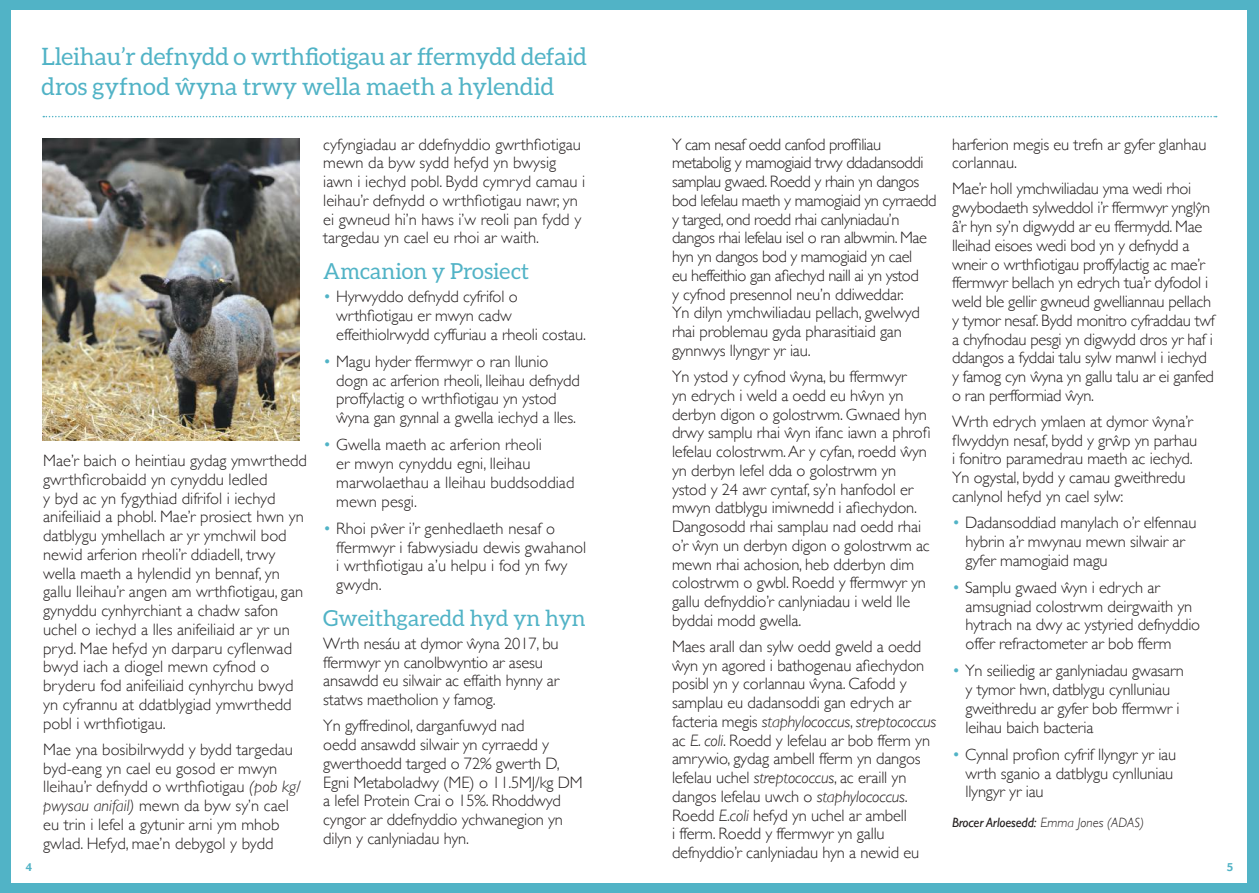
<style>
.page{position:relative;width:1259px;height:893px;background:#fff}
.page>*{position:absolute;margin:0;border:0;box-sizing:border-box;transform-origin:0 0}
.t1{font:24px/30px "Aleo";letter-spacing:-.01em;color:#51b3c6}
.t2{font:22.2px "Aleo";color:#51b3c6}
.t3{font:300 16.5px/18.8px "Gill Sans";letter-spacing:-.01em;color:#241f1f}
.t4{font:300 16.5px/18.8px "Gill Sans";letter-spacing:-.03em;color:#241f1f}
.t5{font:italic 13.5px "Gill Sans";letter-spacing:-.01em;color:#241f1f}
.t6{font:700 12px "Foco";color:#51b3c6}
.s1{color:#51b3c6}
.s2{font-style:italic}
.s3{font-weight:300}
</style>
<div class="page">
<div style="left:0;top:0;width:638px;height:10px;background:#51b3c6"></div>
<div style="left:0;top:883px;width:627px;height:10px;background:#51b3c6"></div>
<div style="left:0;top:0;width:10px;height:886px;background:#51b3c6"></div>
<div style="left:615px;top:0;width:640px;height:10px;background:#51b3c6"></div>
<div style="left:615px;top:883px;width:641px;height:10px;background:#51b3c6"></div>
<div style="left:1248px;top:0;width:11px;height:893px;background:#51b3c6"></div>
<svg style="left:43px;top:116px;width:1173px;height:1px"></svg>
<img style="left:43px;top:138px;width:256px;height:303px">
<h1 class="t1" style="left:41px;top:43px;width:547px">Lleihau’r defnydd o wrthfiotigau ar ffermydd defaid dros gyfnod ŵyna trwy wella maeth a hylendid</h1>
<p class="t3" style="left:323px;top:134px;width:263px">cyfyngiadau ar ddefnyddio gwrthfiotigau mewn da byw sydd hefyd yn bwysig iawn i iechyd pobl. Bydd cymryd camau i leihau’r defnydd o wrthfiotigau nawr, yn ei gwneud hi’n haws i’w reoli pan fydd y targedau yn cael eu rhoi ar waith.</p>
<h2 class="t2" style="left:323px;top:258px;width:207px">Amcanion y Prosiect</h2>
<p class="t3" style="left:336px;top:287px;width:251px;text-indent:-13px"><span class="s1">•</span> Hyrwyddo defnydd cyfrifol o wrthfiotigau er mwyn cadw effeithiolrwydd cyffuriau a rheoli costau.</p>
<p class="t3" style="left:336px;top:351px;width:245px;text-indent:-13px"><span class="s1">•</span> Magu hyder ffermwyr o ran llunio dogn ac arferion rheoli, lleihau defnydd proffylactig o wrthfiotigau yn ystod ŵyna gan gynnal a gwella iechyd a lles.</p>
<p class="t3" style="left:336px;top:435px;width:240px;text-indent:-13px"><span class="s1">•</span> Gwella maeth ac arferion rheoli<br>er mwyn cynyddu egni, lleihau marwolaethau a lleihau buddsoddiad mewn pesgi.</p>
<p class="t3" style="left:336px;top:518px;width:251px;text-indent:-13px"><span class="s1">•</span> Rhoi pŵer i’r genhedlaeth nesaf o ffermwyr i fabwysiadu dewis gwahanol i wrthfiotigau a’u helpu i fod yn fwy gwydn.</p>
<h2 class="t2" style="left:323px;top:605px;width:264px">Gweithgaredd hyd yn hyn</h2>
<p class="t3" style="left:323px;top:633px;width:237px">Wrth nesáu at dymor ŵyna 2017, bu ffermwyr yn canolbwyntio ar asesu ansawdd eu silwair ac effaith hynny ar statws maetholion y famog.</p>
<p class="t3" style="left:323px;top:716px;width:261px">Yn gyffredinol, darganfuwyd nad<br>oedd ansawdd silwair yn cyrraedd y gwerthoedd targed o 72% gwerth D, Egni Metaboladwy (ME) o 11.5MJ/kg DM a lefel Protein Crai o 15%. Rhoddwyd cyngor ar ddefnyddio ychwanegion yn dilyn y canlyniadau hyn.</p>
<p class="t4" style="left:672px;top:134px;width:266px">Y cam nesaf oedd canfod proffiliau metabolig y mamogiaid trwy ddadansoddi samplau gwaed. Roedd y rhain yn dangos bod lefelau maeth y mamogiaid yn cyrraedd y targed, ond roedd rhai canlyniadau’n dangos rhai lefelau isel o ran albwmin. Mae hyn yn dangos bod y mamogiaid yn cael<br>eu heffeithio gan afiechyd naill ai yn ystod<br>y cyfnod presennol neu’n ddiweddar.<br>Yn dilyn ymchwiliadau pellach, gwelwyd rhai problemau gyda pharasitiaid gan gynnwys llyngyr yr iau.</p>
<p class="t3" style="left:672px;top:366px;width:260px">Yn ystod y cyfnod ŵyna, bu ffermwyr<br>yn edrych i weld a oedd eu hŵyn yn derbyn digon o golostrwm. Gwnaed hyn drwy samplu rhai ŵyn ifanc iawn a phrofi lefelau colostrwm. Ar y cyfan, roedd ŵyn yn derbyn lefel dda o golostrwm yn ystod y 24 awr cyntaf, sy’n hanfodol er mwyn datblygu imiwnedd i afiechydon.<br>Dangosodd rhai samplau nad oedd rhai o’r ŵyn un derbyn digon o golostrwm ac mewn rhai achosion, heb dderbyn dim colostrwm o gwbl. Roedd y ffermwyr yn gallu defnyddio’r canlyniadau i weld lle byddai modd gwella.</p>
<p class="t3" style="left:672px;top:636px;width:266px">Maes arall dan sylw oedd gweld a oedd ŵyn yn agored i bathogenau afiechydon posibl yn y corlannau ŵyna. Cafodd y samplau eu dadansoddi gan edrych ar facteria megis <span class="s2">staphylococcus</span>, <span class="s2">streptococcus </span>ac <span class="s2">E. coli</span>. Roedd y lefelau ar bob fferm yn amrywio, gydag ambell fferm yn dangos lefelau uchel <span class="s2">streptococcus</span>, ac eraill yn dangos lefelau uwch o <span class="s2">staphylococcus</span>.<br>Roedd <span class="s2">E.coli</span> hefyd yn uchel ar ambell<br>i fferm. Roedd y ffermwyr yn gallu defnyddio’r canlyniadau hyn a newid eu</p>
<p class="t3" style="left:952px;top:134px;width:256px">harferion megis eu trefn ar gyfer glanhau corlannau.</p>
<p class="t3" style="left:952px;top:179px;width:264px">Mae’r holl ymchwiliadau yma wedi rhoi gwybodaeth sylweddol i’r ffermwyr ynglŷn â’r hyn sy’n digwydd ar eu ffermydd. Mae lleihad eisoes wedi bod yn y defnydd a wneir o wrthfiotigau proffylactig ac mae’r ffermwyr bellach yn edrych tua’r dyfodol i weld ble gellir gwneud gwelliannau pellach y tymor nesaf. Bydd monitro cyfraddau twf a chyfnodau pesgi yn digwydd dros yr haf i ddangos a fyddai talu sylw manwl i iechyd y famog cyn ŵyna yn gallu talu ar ei ganfed o ran perfformiad ŵyn.</p>
<p class="t3" style="left:952px;top:411px;width:246px">Wrth edrych ymlaen at dymor ŵyna’r flwyddyn nesaf, bydd y grŵp yn parhau i fonitro paramedrau maeth ac iechyd.<br>Yn ogystal, bydd y camau gweithredu canlynol hefyd yn cael sylw:</p>
<p class="t3" style="left:965px;top:512px;width:232px;text-indent:-14px"><span class="s1">•</span> Dadansoddiad manylach o’r elfennau hybrin a’r mwynau mewn silwair ar gyfer mamogiaid magu</p>
<p class="t3" style="left:965px;top:577px;width:236px;text-indent:-14px"><span class="s1">•</span> Samplu gwaed ŵyn i edrych ar amsugniad colostrwm deirgwaith yn hytrach na dwy ac ystyried defnyddio offer refractometer ar bob fferm</p>
<p class="t3" style="left:965px;top:661px;width:220px;text-indent:-14px"><span class="s1">•</span> Yn seiliedig ar ganlyniadau gwasarn y tymor hwn, datblygu cynlluniau gweithredu ar gyfer bob ffermwr i leihau baich bacteria</p>
<p class="t3" style="left:965px;top:744px;width:212px;text-indent:-14px"><span class="s1">•</span> Cynnal profion cyfrif llyngyr yr iau wrth sganio a datblygu cynlluniau llyngyr yr iau</p>
<p class="t5" style="left:952px;top:814px;width:194px">Brocer Arloesedd: <span class="s3">Emma Jones (ADAS)</span></p>
<p class="t3" style="left:43px;top:451px;width:265px">Mae’r baich o heintiau gydag ymwrthedd gwrthficrobaidd yn cynyddu ledled<br>y byd ac yn fygythiad difrifol i iechyd anifeiliaid a phobl. Mae’r prosiect hwn yn datblygu ymhellach ar yr ymchwil bod newid arferion rheoli’r ddiadell, trwy wella maeth a hylendid yn bennaf, yn gallu lleihau’r angen am wrthfiotigau, gan gynyddu cynhyrchiant a chadw safon uchel o iechyd a lles anifeiliaid ar yr un pryd. Mae hefyd yn darparu cyflenwad bwyd iach a diogel mewn cyfnod o bryderu fod anifeiliaid cynhyrchu bwyd yn cyfrannu at ddatblygiad ymwrthedd pobl i wrthfiotigau.</p>
<p class="t3" style="left:43px;top:739px;width:259px">Mae yna bosibilrwydd y bydd targedau byd-eang yn cael eu gosod er mwyn lleihau’r defnydd o wrthfiotigau <span class="s2">(pob kg/ pwysau anifail)</span> mewn da byw sy’n cael eu trin i lefel a gytunir arni ym mhob gwlad. Hefyd, mae’n debygol y bydd</p>
<p class="t6" style="left:26px;top:859px;width:8px">4</p>
<p class="t6" style="left:1226px;top:859px;width:8px">5</p>
</div>
